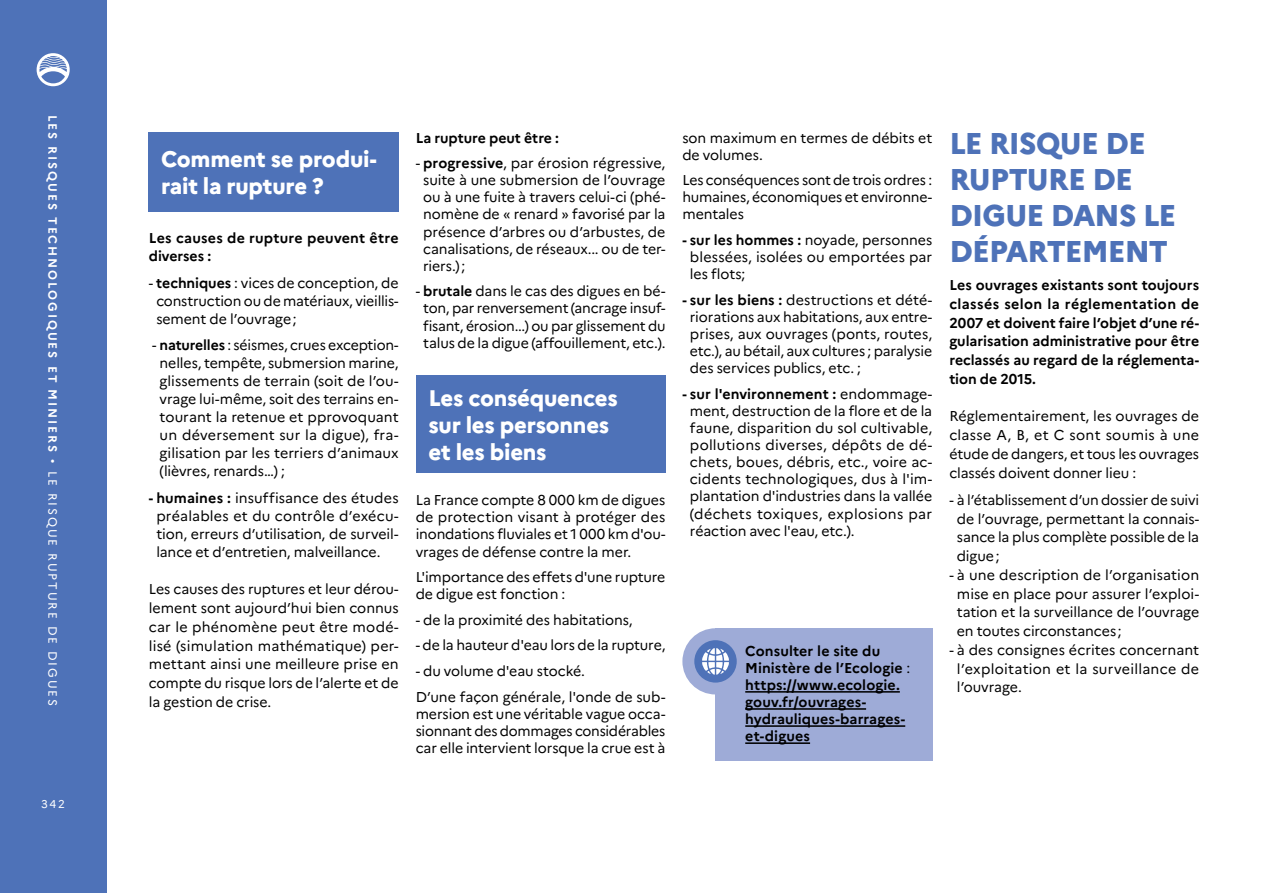
<style>
.page{position:relative;width:1263px;height:893px;background:#fff}
.page>*{position:absolute;margin:0;border:0;box-sizing:border-box;transform-origin:0 0}
.t1{font:800 30px/36px "Marianne";letter-spacing:-.025em;color:#4e72b8}
.t2{font:800 22.5px/27px "Marianne";letter-spacing:-.01em;color:#fff}
.t3{font:14.25px/17.1px "Marianne";letter-spacing:-.005em;color:#000;text-align:justify}
.t4{font:700 14.25px/18.8px "Marianne";letter-spacing:.005em;color:#000}
.t5{font:700 12px "Marianne";letter-spacing:.16em;color:#fff}
.t6{font:11.25px "Marianne";color:#fff}
.s1{font-weight:400}
.s2{font-weight:700}
</style>
<div class="page">
<div style="left:416px;top:375px;width:249px;height:98px;background:#4e72b8"></div>
<div style="left:148px;top:132px;width:251px;height:79px;background:#4e72b8"></div>
<div style="left:715px;top:628px;width:217px;height:133px;background:#9eabd7"></div>
<div style="left:682px;top:628px;width:67px;height:66px;background:#9eabd7;border-radius:50%"></div>
<div style="left:694px;top:640px;width:43px;height:43px;background:#4e72b8;border-radius:50%"></div>
<svg style="left:702px;top:648px;width:27px;height:27px"></svg>
<hr style="left:745px;top:691px;width:155px;height:2px;background:#000">
<hr style="left:745px;top:708px;width:121px;height:2px;background:#000">
<hr style="left:745px;top:725px;width:160px;height:2px;background:#000">
<hr style="left:745px;top:742px;width:65px;height:2px;background:#000">
<div style="left:0;top:0;width:106px;height:893px;background:#4e72b8"></div>
<svg style="left:37px;top:53px;width:33px;height:33px"></svg>
<p class="t5" style="left:62px;top:115px;width:593px;rotate:90deg">LES RISQUES TECHNOLOGIQUES ET MINIERS <span class="s1">• LE RISQUE RUPTURE DE DIGUES</span></p>
<p class="t6" style="left:41px;top:795px;width:25px">342</p>
<h2 class="t2" style="left:161px;top:143px;width:217px">Comment se produi&shy;rait la rupture ?</h2>
<p class="t4" style="left:149px;top:228px;width:251px;line-height:18px">Les causes de rupture peuvent être diverses :</p>
<p class="t3" style="left:156px;top:273px;width:244px;line-height:18px;text-indent:-7px">- <span class="s2">techniques</span> : vices de conception, de construction ou de matériaux, vieillis&shy;sement de l’ouvrage ;</p>
<p class="t3" style="left:160px;top:335px;width:241px;line-height:18px;text-indent:-7px">- <span class="s2">naturelles</span> : séismes, crues exception&shy;nelles, tempête, submersion marine, glissements de terrain (soit de l’ou&shy;vrage lui-même, soit des terrains en&shy;tourant la retenue et pprovoquant un déversement sur la digue), fra&shy;gilisation par les terriers d’animaux (lièvres, renards…) ;</p>
<p class="t3" style="left:156px;top:488px;width:244px;line-height:18px;text-indent:-7px"><span class="s2">- humaines :</span> insuffisance des études préalables et du contrôle d’exécu&shy;tion, erreurs d’utilisation, de surveil&shy;lance et d’entretien, malveillance.</p>
<p class="t3" style="left:149px;top:579px;width:251px;line-height:18.8px">Les causes des ruptures et leur dérou&shy;lement sont aujourd’hui bien connus car le phénomène peut être modé&shy;lisé (simulation mathématique) per&shy;mettant ainsi une meilleure prise en compte du risque lors de l’alerte et de la gestion de crise.</p>
<p class="t4" style="left:416px;top:127px;width:145px">La rupture peut être :</p>
<p class="t3" style="left:423px;top:153px;width:244px;text-indent:-7px">- <span class="s2">progressive</span>, par érosion régressive, suite à une submersion de l’ouvrage ou à une fuite à travers celui-ci (phé&shy;nomène de « renard » favorisé par la présence d’arbres ou d’arbustes, de canalisations, de réseaux... ou de ter&shy;riers.) ;</p>
<p class="t3" style="left:416px;top:282px;width:251px;text-align:center">- <span class="s2">brutale</span> dans le cas des digues en bé&shy;ton, par renversement (ancrage insuf&shy;fisant, érosion...) ou par glissement du talus de la digue (affouillement, etc.).</p>
<h2 class="t2" style="left:428px;top:382px;width:191px">Les conséquences sur les personnes et les biens</h2>
<p class="t3" style="left:416px;top:490px;width:251px">La France compte 8 000 km de digues de protection visant à protéger des inondations fluviales et 1 000 km d'ou&shy;vrages de défense contre la mer.</p>
<p class="t3" style="left:416px;top:567px;width:251px">L'importance des effets d'une rupture de digue est fonction :</p>
<p class="t3" style="left:416px;top:610px;width:218px">- de la proximité des habitations,</p>
<p class="t3" style="left:416px;top:636px;width:251px">- de la hauteur d'eau lors de la rupture,</p>
<p class="t3" style="left:416px;top:657px;width:251px;line-height:25.7px">- du volume d'eau stocké.<br>D’une façon générale, l'onde de sub-</p>
<p class="t3" style="left:416px;top:704px;width:251px">mersion est une véritable vague occa&shy;sionnant des dommages considérables car elle intervient lorsque la crue est à</p>
<p class="t3" style="left:682px;top:128px;width:251px">son maximum en termes de débits et de volumes.</p>
<p class="t3" style="left:682px;top:170px;width:251px">Les conséquences sont de trois ordres : humaines, économiques et environne&shy;mentales</p>
<p class="t3" style="left:690px;top:230px;width:244px;text-indent:-7px"><span class="s2">- sur les hommes :</span> noyade, personnes blessées, isolées ou emportées par les flots;</p>
<p class="t3" style="left:690px;top:290px;width:244px;text-indent:-7px"><span class="s2">- sur les biens :</span> destructions et dété&shy;riorations aux habitations, aux entre&shy;prises, aux ouvrages (ponts, routes, etc.), au bétail, aux cultures ; paralysie des services publics, etc. ;</p>
<p class="t3" style="left:690px;top:384px;width:244px;text-indent:-7px"><span class="s2">- sur l'environnement :</span> endommage&shy;ment, destruction de la flore et de la faune, disparition du sol cultivable, pollutions diverses, dépôts de dé&shy;chets, boues, débris, etc., voire ac&shy;cidents technologiques, dus à l'im&shy;plantation d'industries dans la vallée (déchets toxiques, explosions par réaction avec l'eau, etc.).</p>
<p class="t4" style="left:745px;top:641px;width:167px;line-height:17.1px">Consulter le site du<br>Ministère de l’Ecologie <span class="s1">: </span>https://www.ecologie. gouv.fr/ouvrages&shy;hydrauliques-barrages&shy;et-digues</p>
<h1 class="t1" style="left:949px;top:123px;width:228px">LE RISQUE DE<br>RUPTURE DE<br>DIGUE DANS LE<br>DÉPARTEMENT</h1>
<p class="t4" style="left:949px;top:274px;width:251px;text-align:justify">Les ouvrages existants sont toujours classés selon la réglementation de 2007 et doivent faire l’objet d’une ré&shy;gularisation administrative pour être reclassés au regard de la réglementa&shy;tion de 2015.</p>
<p class="t3" style="left:949px;top:406px;width:251px;line-height:18.8px">Réglementairement, les ouvrages de classe A, B, et C sont soumis à une étude de dangers, et tous les ouvrages classés doivent donner lieu :</p>
<p class="t3" style="left:957px;top:489px;width:244px;line-height:18.8px;text-indent:-7px">- à l’établissement d’un dossier de suivi de l’ouvrage, permettant la connais&shy;sance la plus complète possible de la digue ;</p>
<p class="t3" style="left:957px;top:564px;width:244px;line-height:18.8px;text-indent:-7px">- à une description de l’organisation mise en place pour assurer l’exploi&shy;tation et la surveillance de l’ouvrage en toutes circonstances ;</p>
<p class="t3" style="left:957px;top:639px;width:244px;line-height:18.8px;text-indent:-7px">- à des consignes écrites concernant l’exploitation et la surveillance de l’ouvrage.</p>
</div>
